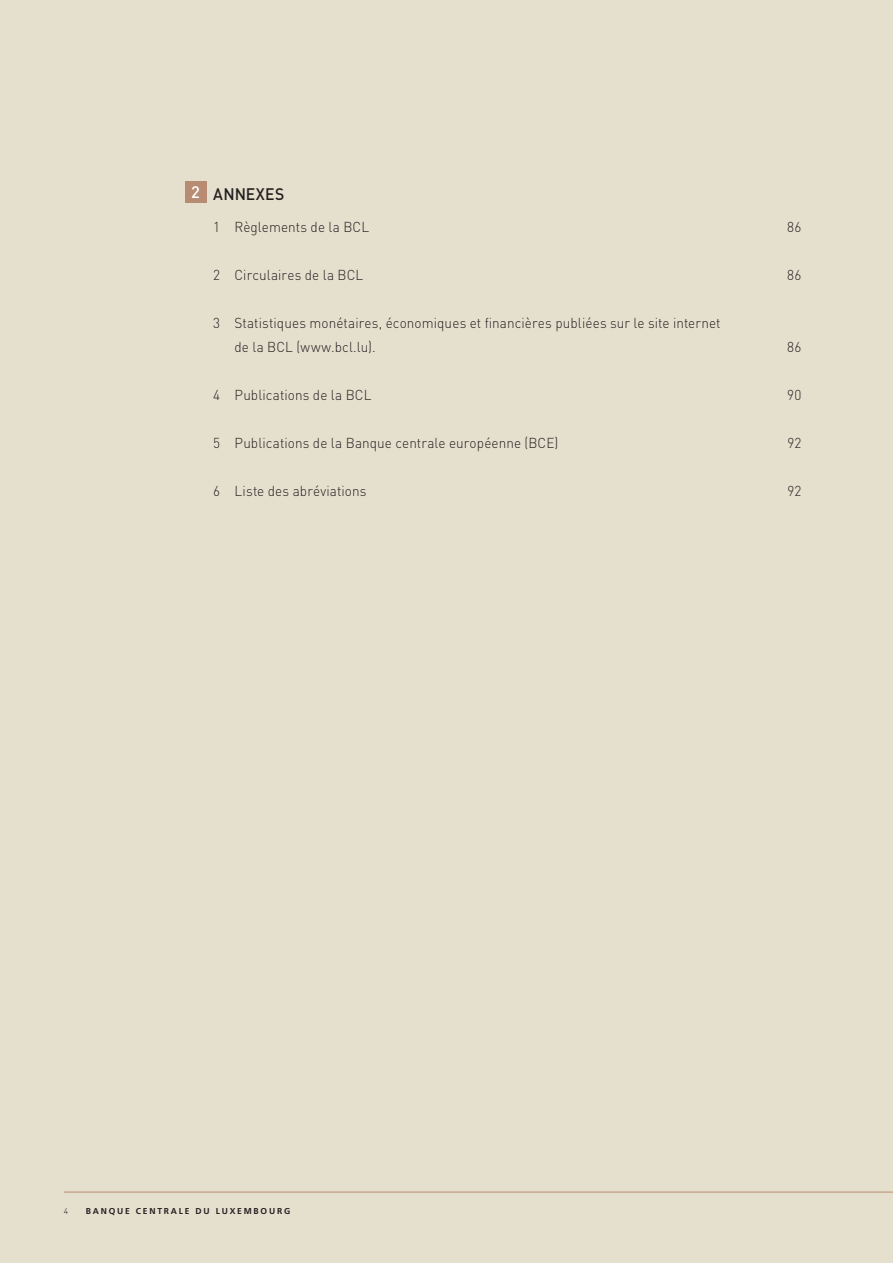
<style>
.page{position:relative;width:893px;height:1263px;background:#e5e0ce}
.page>*{position:absolute;margin:0;border:0;box-sizing:border-box;transform-origin:0 0}
.Editorial_body{font:500 16.5px "DIN Pro";letter-spacing:.02em;color:#231f20;scale:.95 1}
.Sommaire_chapter_num{font:500 16.5px "DIN Pro";color:#fff}
.SubSumary_content_L2{font:300 14.25px/24px "DIN Pro";letter-spacing:.01em;color:#231f20;scale:.95 1}
.t1{font:700 8.55px "Frutiger LT Std";letter-spacing:.21em;color:#231f20}
.t2{font:300 8.55px "DIN Pro";color:#231f20}
</style>
<div class="page">
<hr style="left:64px;top:1192px;width:829px;height:1px;background:#b88b73">
<div style="left:185px;top:181px;width:21px;height:22px;background:#b88b73"></div>
<p class="Sommaire_chapter_num" style="left:191px;top:181px;width:10px">2</p>
<p class="Editorial_body" style="left:213px;top:183px;width:76px">ANNEXES</p>
<p class="SubSumary_content_L2" style="left:213px;top:214px;width:166px">1 Règlements de la BCL</p>
<p class="SubSumary_content_L2" style="left:787px;top:214px;width:17px">86</p>
<p class="SubSumary_content_L2" style="left:213px;top:262px;width:159px">2 Circulaires de la BCL</p>
<p class="SubSumary_content_L2" style="left:787px;top:262px;width:17px">86</p>
<p class="SubSumary_content_L2" style="left:235px;top:310px;width:513px;text-indent:-21px">3 Statistiques monétaires, économiques et financières publiées sur le site internet de la BCL (www.bcl.lu).</p>
<p class="SubSumary_content_L2" style="left:787px;top:334px;width:17px">86</p>
<p class="SubSumary_content_L2" style="left:213px;top:382px;width:9px">4</p>
<p class="SubSumary_content_L2" style="left:235px;top:382px;width:146px">Publications de la BCL</p>
<p class="SubSumary_content_L2" style="left:787px;top:382px;width:16px">90</p>
<p class="SubSumary_content_L2" style="left:213px;top:430px;width:365px">5 Publications de la Banque centrale européenne (BCE)</p>
<p class="SubSumary_content_L2" style="left:787px;top:430px;width:16px">92</p>
<p class="SubSumary_content_L2" style="left:213px;top:478px;width:163px">6 Liste des abréviations</p>
<p class="SubSumary_content_L2" style="left:787px;top:478px;width:16px">92</p>
<p class="t2" style="left:64px;top:1205px;width:6px">4</p>
<p class="t1" style="left:86px;top:1206px;width:206px">BANQUE CENTRALE DU LUXEMBOURG</p>
</div>
